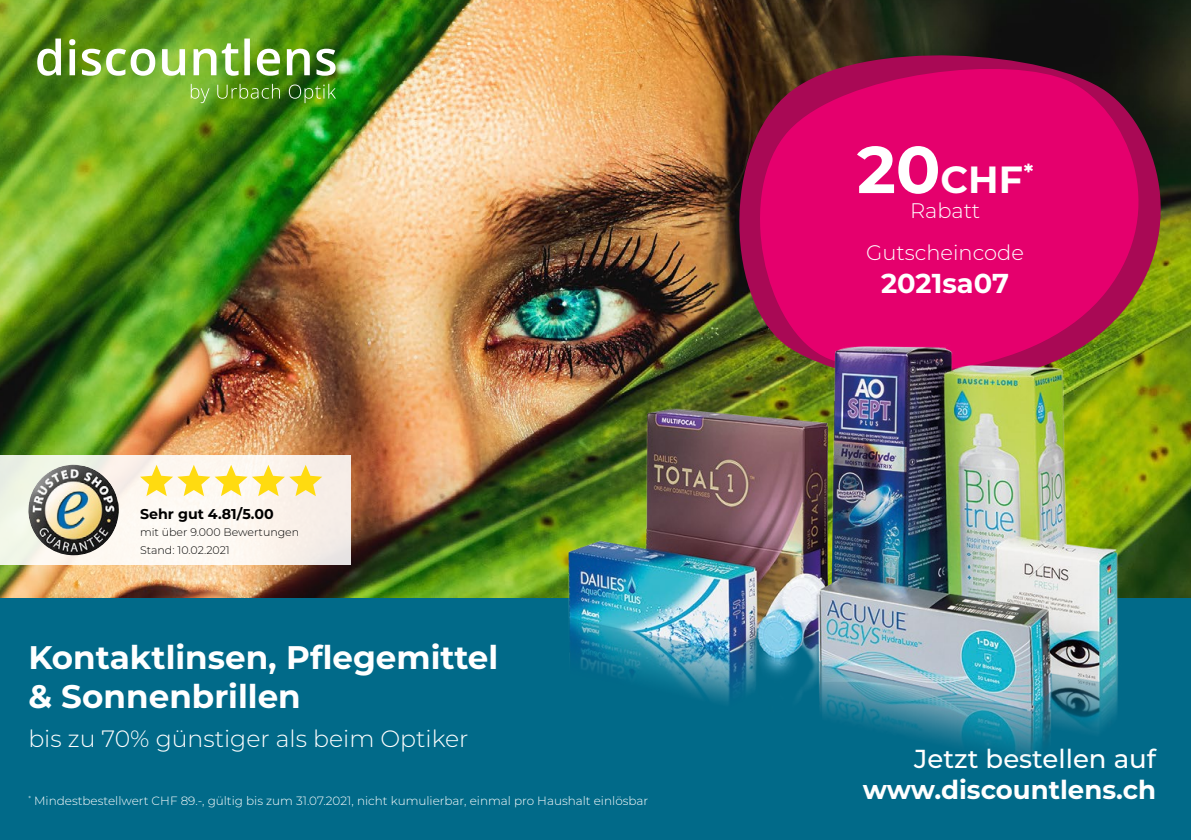
<style>
.page{position:relative;width:1191px;height:840px;background:#fff}
.page>*{position:absolute;margin:0;border:0;box-sizing:border-box;transform-origin:0 0}
.t1{font:700 37.8px "Montserrat";color:#fff}
.t2{font:700 32.6px/39.2px "Montserrat";color:#fff}
.t3{font:700 27.2px "Montserrat";color:#fff}
.t4{font:700 26px "Montserrat";color:#fff}
.t5{font:500 26px "Montserrat";color:#fff}
.t6{font:300 23.6px "Montserrat";color:#fff}
.t7{font:300 21px/42px "Montserrat";color:#fff;text-align:center}
.t8{font:700 14.2px "Montserrat";color:#000}
.t9{font:300 12px "Montserrat";color:#fff}
.t10{font:300 11px/17.8px "Montserrat";color:#000}
.s1{font-size:66px}
</style>
<div class="page">
<img style="left:0;top:0;width:1191px;height:598px">
<div style="left:0;top:598px;width:1191px;height:241px;background:#016a89"></div>
<svg style="left:738px;top:55px;width:423px;height:329px;background:#c4095c"></svg>
<div style="left:0;top:455px;width:350px;height:109px;background:linear-gradient(to right,#f6f8ed,#fcf2ee)"></div>
<img style="left:28px;top:464px;width:91px;height:91px">
<svg style="left:140px;top:464px;width:182px;height:32px"></svg>
<img style="left:37px;top:39px;width:299px;height:37px">
<img style="left:191px;top:84px;width:145px;height:19px">
<img style="left:564px;top:312px;width:561px;height:448px">
<p class="t8" style="left:140px;top:503px;width:135px">Sehr gut 4.81/5.00</p>
<p class="t10" style="left:140px;top:523px;width:161px">mit über 9.000 Bewertungen<br>Stand: 10.02.2021</p>
<h2 class="t2" style="left:28px;top:635px;width:471px">Kontaktlinsen, Pflegemittel &amp; Sonnenbrillen</h2>
<h3 class="t6" style="left:28px;top:721px;width:442px">bis zu 70% günstiger als beim Optiker</h3>
<p class="t9" style="left:28px;top:791px;width:621px"><sup>*</sup> Mindestbestellwert CHF 89.-, gültig bis zum 31.07.2021, nicht kumulierbar, einmal pro Haushalt einlösbar</p>
<h1 class="t1" style="left:857px;top:152px;width:178px"><span class="s1">20</span>CHF<sup>*</sup></h1>
<h3 class="t7" style="left:866px;top:189px;width:159px">Rabatt<br>Gutscheincode</h3>
<h3 class="t3" style="left:881px;top:264px;width:129px">2021sa07</h3>
<h3 class="t5" style="left:914px;top:740px;width:243px">Jetzt bestellen auf</h3>
<h3 class="t4" style="left:863px;top:770px;width:295px">www.discountlens.ch</h3>
</div>
